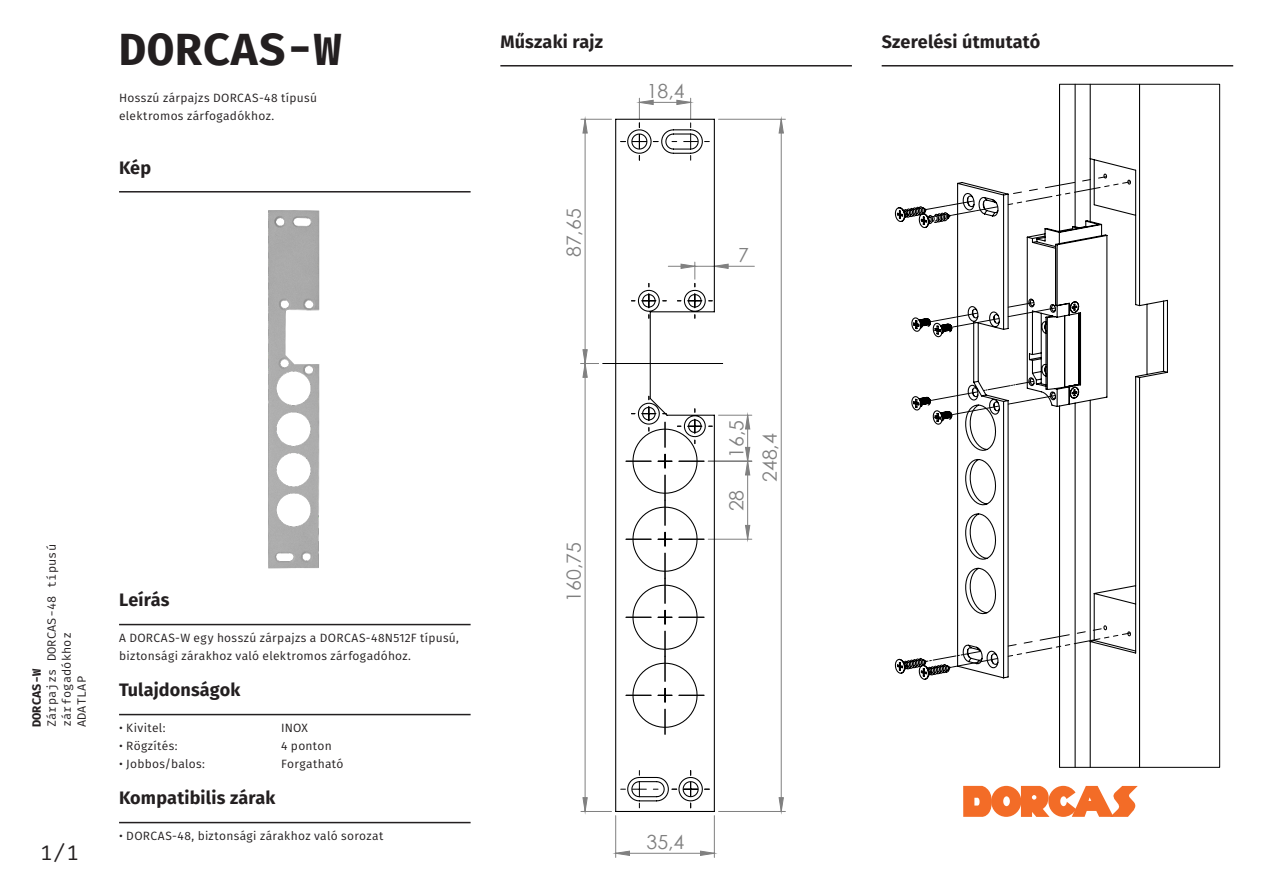
<style>
.page{position:relative;width:1263px;height:893px;background:#fff}
.page>*{position:absolute;margin:0;border:0;box-sizing:border-box;transform-origin:0 0}
.t1{font:700 45px "Fira Mono";letter-spacing:.02em;color:#231f20}
.t2{font:21px "Fira Mono";color:#231f20}
.t3{font:19.5px "Century Gothic";color:#808080}
.t4{font:700 18px "Fira Sans";letter-spacing:.01em;color:#231f20}
.t5{font:12px/18px "Fira Sans";letter-spacing:.025em;color:#231f20}
.t6{font:12px/15px "Fira Mono";letter-spacing:.01em;color:#231f20}
.t7{font:700 12px "Fira Mono";letter-spacing:.01em;color:#231f20}
</style>
<div class="page">
<hr style="left:119px;top:191px;width:352px;height:2px;background:#231f20">
<svg style="left:963px;top:786px;width:175px;height:31px"></svg>
<hr style="left:119px;top:624px;width:352px;height:1px;background:#231f20">
<hr style="left:500px;top:65px;width:352px;height:2px;background:#231f20">
<hr style="left:882px;top:65px;width:351px;height:2px;background:#231f20">
<hr style="left:119px;top:714px;width:352px;height:1px;background:#231f20">
<hr style="left:119px;top:822px;width:352px;height:1px;background:#231f20">
<img style="left:268px;top:210px;width:52px;height:359px">
<svg style="left:1169px;top:83px;width:51px;height:685px"></svg>
<svg style="left:894px;top:83px;width:275px;height:685px"></svg>
<svg style="left:925px;top:650px;width:73px;height:18px"></svg>
<svg style="left:1007px;top:627px;width:124px;height:30px"></svg>
<svg style="left:928px;top:380px;width:128px;height:37px"></svg>
<svg style="left:928px;top:312px;width:72px;height:18px"></svg>
<svg style="left:1007px;top:302px;width:49px;height:16px"></svg>
<svg style="left:1007px;top:176px;width:124px;height:29px"></svg>
<svg style="left:925px;top:200px;width:73px;height:16px"></svg>
<hr style="left:708px;top:539px;width:44px;height:1px;background:#808080">
<hr style="left:581px;top:811px;width:30px;height:1px;background:#808080">
<hr style="left:581px;top:119px;width:30px;height:1px;background:#808080">
<hr style="left:718px;top:415px;width:34px;height:1px;background:#808080">
<hr style="left:708px;top:461px;width:44px;height:1px;background:#808080">
<hr style="left:718px;top:811px;width:67px;height:1px;background:#808080">
<hr style="left:718px;top:119px;width:67px;height:1px;background:#808080">
<hr style="left:714px;top:816px;width:1px;height:41px;background:#808080">
<hr style="left:615px;top:816px;width:1px;height:41px;background:#808080">
<hr style="left:714px;top:266px;width:40px;height:1px;background:#808080">
<svg style="left:639px;top:98px;width:52px;height:20px"></svg>
<svg style="left:583px;top:119px;width:167px;height:692px"></svg>
<svg style="left:779px;top:119px;width:4px;height:692px"></svg>
<svg style="left:616px;top:851px;width:98px;height:4px"></svg>
<svg style="left:715px;top:262px;width:13px;height:25px"></svg>
<svg style="left:615px;top:118px;width:100px;height:694px"></svg>
<p class="t1" style="left:119px;top:18px;width:223px">DORCAS-W</p>
<p class="t5" style="left:119px;top:89px;width:199px">Hosszú zárpajzs DORCAS-48 típusú</p>
<p class="t5" style="left:119px;top:107px;width:157px">elektromos zárfogadókhoz.</p>
<p class="t4" style="left:119px;top:155px;width:34px">Kép</p>
<p class="t4" style="left:500px;top:29px;width:104px">Műszaki rajz</p>
<p class="t4" style="left:882px;top:29px;width:160px">Szerelési útmutató</p>
<h3 class="t3" style="left:560px;top:257px;width:50px;rotate:-90deg">87,65</h3>
<h3 class="t3" style="left:647px;top:77px;width:39px">18,4</h3>
<h3 class="t3" style="left:738px;top:241px;width:12px">7</h3>
<p class="t6" style="left:45px;top:727px;width:184px;rotate:-90deg">Zárpajzs DORCAS-48 típusú zárfogadókhoz<br>ADATLAP</p>
<p class="t7" style="left:28px;top:727px;width:60px;rotate:-90deg">DORCAS-W</p>
<p class="t2" style="left:40px;top:838px;width:40px">1/1</p>
<p class="t4" style="left:119px;top:587px;width:52px">Leírás</p>
<p class="t5" style="left:119px;top:629px;width:341px">A DORCAS-W egy hosszú zárpajzs a DORCAS-48N512F típusú, biztonsági zárakhoz való elektromos zárfogadóhoz.</p>
<p class="t4" style="left:119px;top:677px;width:123px">Tulajdonságok</p>
<p class="t5" style="left:119px;top:719px;width:48px">• Kivitel:</p>
<p class="t5" style="left:281px;top:719px;width:28px">INOX</p>
<p class="t5" style="left:119px;top:737px;width:60px">• Rögzítés:</p>
<p class="t5" style="left:281px;top:737px;width:52px">4 ponton</p>
<p class="t5" style="left:119px;top:755px;width:87px">• Jobbos/balos:</p>
<p class="t5" style="left:281px;top:755px;width:64px">Forgatható</p>
<p class="t4" style="left:119px;top:785px;width:158px">Kompatibilis zárak</p>
<p class="t5" style="left:119px;top:827px;width:266px">• DORCAS-48, biztonsági zárakhoz való sorozat</p>
<h3 class="t3" style="left:560px;top:602px;width:61px;rotate:-90deg">160,75</h3>
<h3 class="t3" style="left:723px;top:458px;width:39px;rotate:-90deg">16,5</h3>
<h3 class="t3" style="left:723px;top:511px;width:23px;rotate:-90deg">28</h3>
<h3 class="t3" style="left:756px;top:482px;width:50px;rotate:-90deg">248,4</h3>
<h3 class="t3" style="left:647px;top:828px;width:39px">35,4</h3>
</div>
